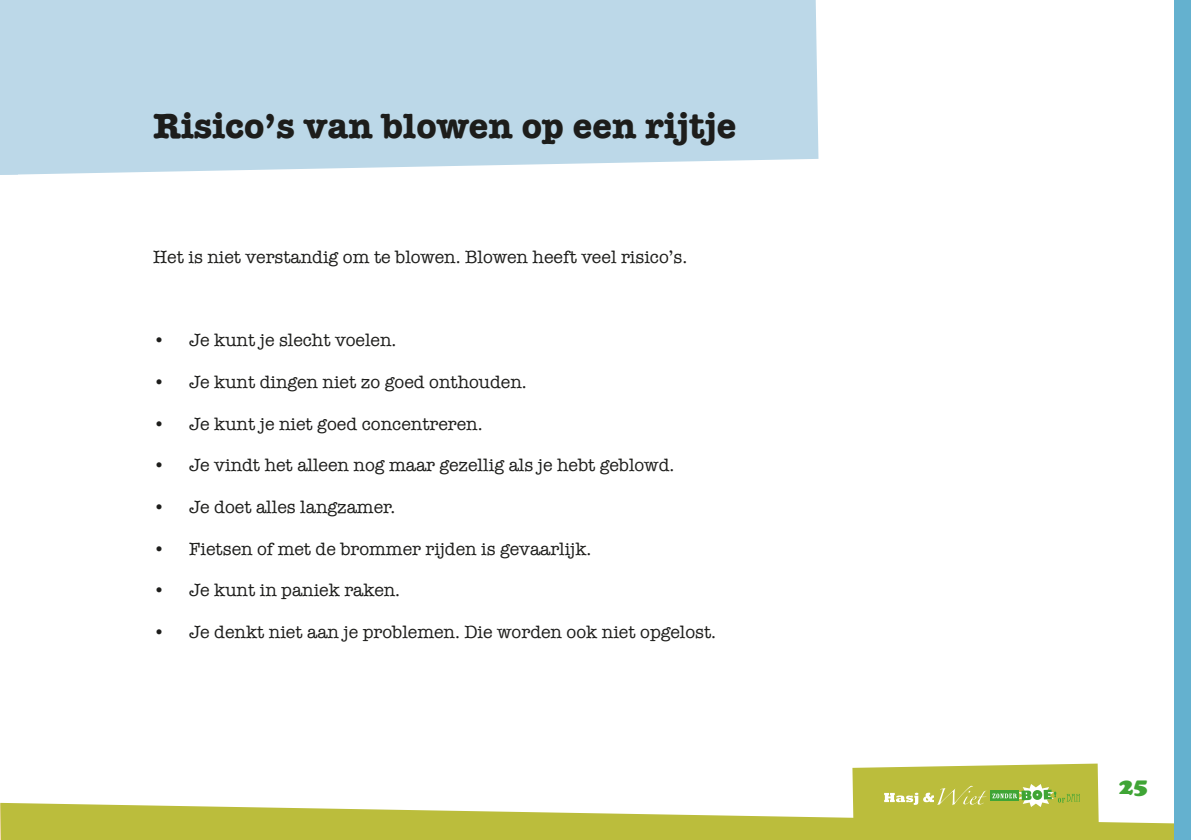
<style>
.page{position:relative;width:1191px;height:840px;background:#fff}
.page>*{position:absolute;margin:0;border:0;box-sizing:border-box;transform-origin:0 0}
.t1{font:700 36px "American Typewriter";color:#1d1d1b}
.t2{font:900 24px "Cooper";color:#3fa535}
.t3{font:18px "American Typewriter";color:#1d1d1b}
</style>
<div class="page">
<svg style="left:0;top:802px;width:1174px;height:37px;fill:#bbbd3c"></svg>
<svg style="left:852px;top:763px;width:247px;height:76px"></svg>
<div style="left:1174px;top:0;width:17px;height:839px;background:#64b1cf"></div>
<div style="left:0;top:0;width:818px;height:175px;background:#bcd8e8"></div>
<h1 class="t1" style="left:153px;top:95px;width:585px">Risico’s van blowen op een rijtje</h1>
<p class="t3" style="left:153px;top:243px;width:536px">Het is niet verstandig om te blowen. Blowen heeft veel risico’s.</p>
<p class="t3" style="left:153px;top:326px;width:245px">• Je kunt je slecht voelen.</p>
<p class="t3" style="left:153px;top:368px;width:375px">• Je kunt dingen niet zo goed onthouden.</p>
<p class="t3" style="left:153px;top:409px;width:331px">• Je kunt je niet goed concentreren.</p>
<p class="t3" style="left:153px;top:451px;width:523px">• Je vindt het alleen nog maar gezellig als je hebt geblowd.</p>
<p class="t3" style="left:153px;top:493px;width:244px">• Je doet alles langzamer.</p>
<p class="t3" style="left:153px;top:534px;width:440px">• Fietsen of met de brommer rijden is gevaarlijk.</p>
<p class="t3" style="left:153px;top:576px;width:249px">• Je kunt in paniek raken.</p>
<p class="t3" style="left:153px;top:617px;width:564px">• Je denkt niet aan je problemen. Die worden ook niet opgelost.</p>
<h2 class="t2" style="left:1119px;top:771px;width:30px">25</h2>
</div>
